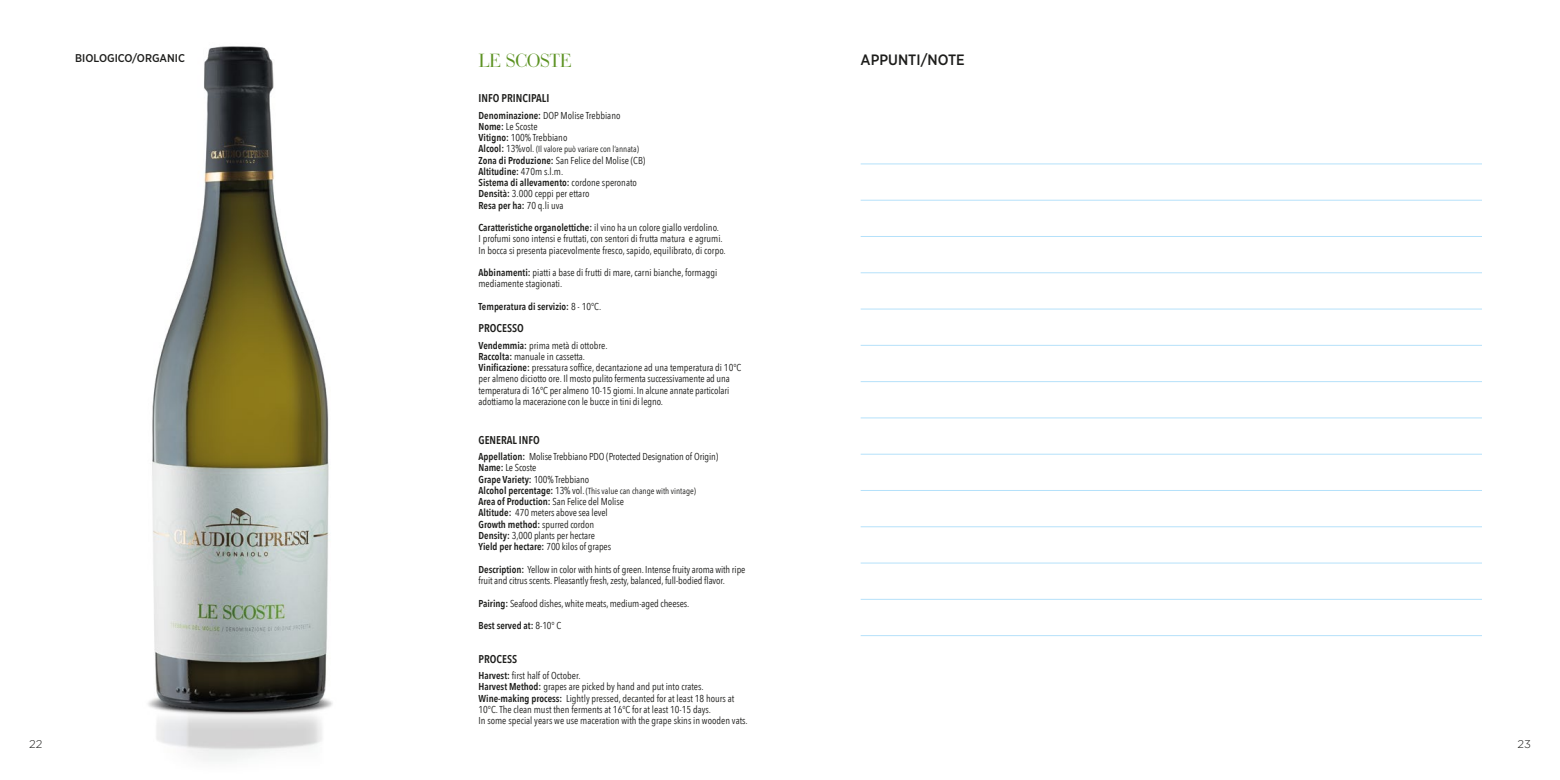
<style>
.page{position:relative;width:1560px;height:780px;background:#fff}
.page>*{position:absolute;margin:0;border:0;box-sizing:border-box;transform-origin:0 0}
.t1{font:18.75px "Bodoni Classic";color:#5c9222}
.t2{font:500 15px "Gotham Narrow";color:#1d1d1b}
.t3{font:600 11.25px "Avenir Next Condensed";color:#1d1d1b}
.t4{font:500 11.25px "Gotham Narrow";color:#1d1d1b}
.t5{font:300 11.25px "Gotham Rounded";color:#1d1d1b}
.t6{font:10px/11.2px "Avenir Next Condensed";color:#1d1d1b}
.t7{font:600 10px "Avenir Next Condensed";color:#1d1d1b}
.t8{font:8.75px "Avenir Next Condensed";color:#1d1d1b}
.s1{font-weight:600}
.s2{font-weight:600;font-size:10px}
.s3{font-size:10px}
.s4{font-weight:400}
</style>
<div class="page">
<img style="left:148px;top:46px;width:185px;height:715px">
<hr style="left:860px;top:164px;width:621px;height:1px;background:#b5e1fa">
<hr style="left:860px;top:200px;width:621px;height:1px;background:#b5e1fa">
<hr style="left:860px;top:236px;width:621px;height:1px;background:#b5e1fa">
<hr style="left:860px;top:272px;width:621px;height:1px;background:#b5e1fa">
<hr style="left:860px;top:309px;width:621px;height:1px;background:#b5e1fa">
<hr style="left:860px;top:345px;width:621px;height:1px;background:#b5e1fa">
<hr style="left:860px;top:381px;width:621px;height:1px;background:#b5e1fa">
<hr style="left:860px;top:417px;width:621px;height:1px;background:#b5e1fa">
<hr style="left:860px;top:454px;width:621px;height:1px;background:#b5e1fa">
<hr style="left:860px;top:490px;width:621px;height:1px;background:#b5e1fa">
<hr style="left:860px;top:526px;width:621px;height:1px;background:#b5e1fa">
<hr style="left:860px;top:563px;width:621px;height:1px;background:#b5e1fa">
<hr style="left:860px;top:599px;width:621px;height:1px;background:#b5e1fa">
<hr style="left:860px;top:635px;width:621px;height:1px;background:#b5e1fa">
<p class="t4" style="left:75px;top:51px;width:111px">BIOLOGICO/ORGANIC</p>
<h2 class="t2" style="left:860px;top:50px;width:106px">APPUNTI/NOTE</h2>
<h1 class="t1" style="left:478px;top:49px;width:94px">LE SCOSTE</h1>
<p class="t3" style="left:478px;top:91px;width:72px">INFO PRINCIPALI</p>
<p class="t6" style="left:478px;top:110px;width:143px"><span class="s1">Denominazione:</span> DOP Molise Trebbiano<br><span class="s1">Nome:</span> Le Scoste<br><span class="s1">Vitigno:</span> 100% Trebbiano</p>
<p class="t8" style="left:478px;top:144px;width:162px"><span class="s2">Alcool:</span> <span class="s3">13%vol.</span> (Il valore può variare con l’annata)</p>
<p class="t6" style="left:478px;top:155px;width:168px"><span class="s1">Zona di Produzione:</span> San Felice del Molise (CB)<br><span class="s1">Altitudine:</span> 470m s.l.m.<br><span class="s1">Sistema di allevamento:</span> cordone speronato <span class="s1">Densità:</span> 3.000 ceppi per ettaro<br><span class="s1">Resa per ha:</span> 70 q.li uva</p>
<p class="t6" style="left:478px;top:222px;width:249px"><span class="s1">Caratteristiche organolettiche:</span> il vino ha un colore giallo verdolino.<br>I profumi sono intensi e fruttati, con sentori di frutta matura e agrumi.<br>In bocca si presenta piacevolmente fresco, sapido, equilibrato, di corpo.</p>
<p class="t6" style="left:478px;top:267px;width:240px"><span class="s1">Abbinamenti:</span> piatti a base di frutti di mare, carni bianche, formaggi mediamente stagionati.</p>
<p class="t7" style="left:478px;top:300px;width:124px">Temperatura di servizio: <span class="s4">8 - 10°C.</span></p>
<p class="t3" style="left:478px;top:321px;width:47px">PROCESSO</p>
<p class="t6" style="left:478px;top:340px;width:264px"><span class="s1">Vendemmia:</span> prima metà di ottobre.<br><span class="s1">Raccolta:</span> manuale in cassetta.<br><span class="s1">Vinificazione:</span> pressatura soffice, decantazione ad una temperatura di 10°C per almeno diciotto ore. Il mosto pulito fermenta successivamente ad una temperatura di 16°C per almeno 10-15 giorni. In alcune annate particolari adottiamo la macerazione con le bucce in tini di legno.</p>
<p class="t3" style="left:478px;top:432px;width:63px">GENERAL INFO</p>
<p class="t6" style="left:478px;top:451px;width:241px"><span class="s1">Appellation:</span> Molise Trebbiano PDO (Protected Designation of Origin)<br><span class="s1">Name:</span> Le Scoste<br><span class="s1">Grape Variety:</span> 100% Trebbiano</p>
<p class="t8" style="left:478px;top:485px;width:219px"><span class="s2">Alcohol percentage:</span> <span class="s3">13% vol.</span> (This value can change with vintage)</p>
<p class="t6" style="left:478px;top:496px;width:147px"><span class="s1">Area of Production:</span> San Felice del Molise <span class="s1">Altitude:</span> 470 meters above sea level <span class="s1">Growth method:</span> spurred cordon <span class="s1">Density:</span> 3,000 plants per hectare<br><span class="s1">Yield per hectare:</span> 700 kilos of grapes</p>
<p class="t6" style="left:478px;top:564px;width:268px"><span class="s1">Description:</span> Yellow in color with hints of green. Intense fruity aroma with ripe fruit and citrus scents. Pleasantly fresh, zesty, balanced, full-bodied flavor.</p>
<p class="t6" style="left:478px;top:597px;width:212px"><span class="s1">Pairing:</span> Seafood dishes, white meats, medium-aged cheeses.</p>
<p class="t7" style="left:478px;top:619px;width:84px">Best served at: <span class="s4">8-10° C</span></p>
<p class="t3" style="left:478px;top:651px;width:40px">PROCESS</p>
<p class="t6" style="left:478px;top:670px;width:271px"><span class="s1">Harvest:</span> first half of October.<br><span class="s1">Harvest Method:</span> grapes are picked by hand and put into crates.<br><span class="s1">Wine-making process:</span> Lightly pressed, decanted for at least 18 hours at 10°C. The clean must then ferments at 16°C for at least 10-15 days.<br>In some special years we use maceration with the grape skins in wooden vats.</p>
<p class="t5" style="left:29px;top:736px;width:15px">22</p>
<p class="t5" style="left:1517px;top:736px;width:15px">23</p>
</div>
